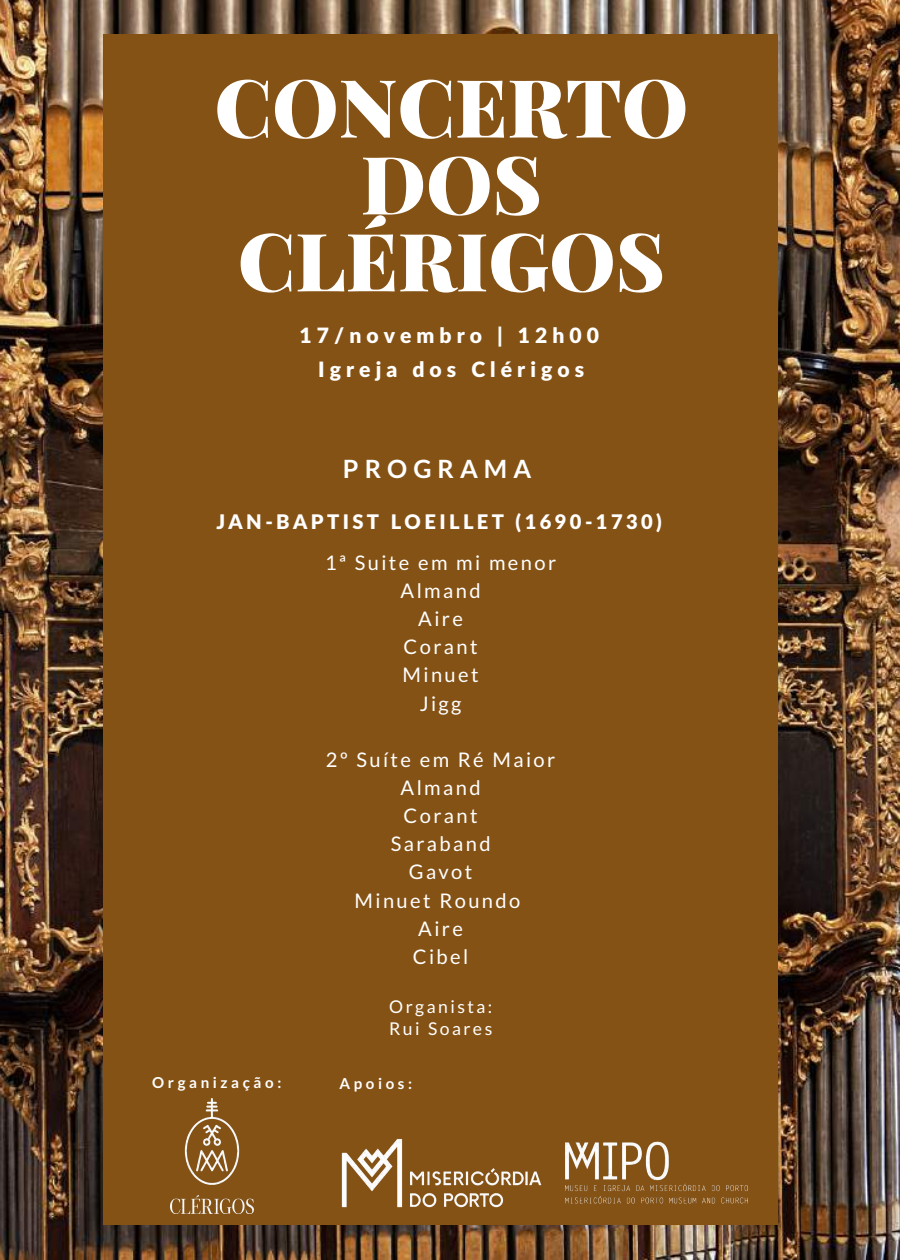
<style>
.page{position:relative;width:900px;height:1260px;background:#fff}
.page>*{position:absolute;margin:0;border:0;box-sizing:border-box;transform-origin:0 0}
.t1{font:900 80.5px/77px "Playfair Display";color:#fff;text-align:center}
.t2{font:700 25.25px "Lato";letter-spacing:.24em;color:#fff}
.t3{font:900 21.25px "Lato Latin";letter-spacing:.24em;color:#fff}
.t4{font:900 21px "Lato Latin";letter-spacing:.24em;color:#fff}
.t5{font:20px/28px "Lato";letter-spacing:.12em;color:#fff;text-align:center}
.t6{font:900 20px "Lato Latin";letter-spacing:.17em;color:#fff}
.t7{font:17.5px/22.5px "Lato";letter-spacing:.14em;color:#fff}
.t8{font:700 15px "Lato";letter-spacing:.24em;color:#fff}
</style>
<div class="page">
<img style="left:0;top:0;width:900px;height:1260px">
<div style="left:103px;top:34px;width:675px;height:1190px;background:#855215"></div>
<img style="left:341px;top:1139px;width:201px;height:69px">
<img style="left:565px;top:1141px;width:183px;height:63px">
<img style="left:171px;top:1099px;width:82px;height:114px">
<h1 class="t1" style="left:214px;top:66px;width:475px">CONCERTO<br>DOS<br>CLÉRIGOS</h1>
<p class="t4" style="left:300px;top:322px;width:301px">17/novembro | 12h00</p>
<p class="t3" style="left:318px;top:356px;width:268px">Igreja dos Clérigos</p>
<p class="t2" style="left:343px;top:453px;width:190px">PROGRAMA</p>
<p class="t6" style="left:216px;top:509px;width:447px">JAN-BAPTIST LOEILLET (1690-1730)</p>
<p class="t5" style="left:325px;top:548px;width:233px">1ª Suite em mi menor<br>Almand<br>Aire<br>Corant<br>Minuet<br>Jigg</p>
<p class="t5" style="left:326px;top:745px;width:231px">2º Suíte em Ré Maior<br>Almand<br>Corant<br>Saraband<br>Gavot<br>Minuet Roundo<br>Aire<br>Cibel</p>
<p class="t8" style="left:152px;top:1073px;width:131px">Organização:</p>
<p class="t7" style="left:389px;top:995px;width:105px">Organista:<br>Rui Soares</p>
<p class="t8" style="left:339px;top:1075px;width:74px">Apoios:</p>
</div>
